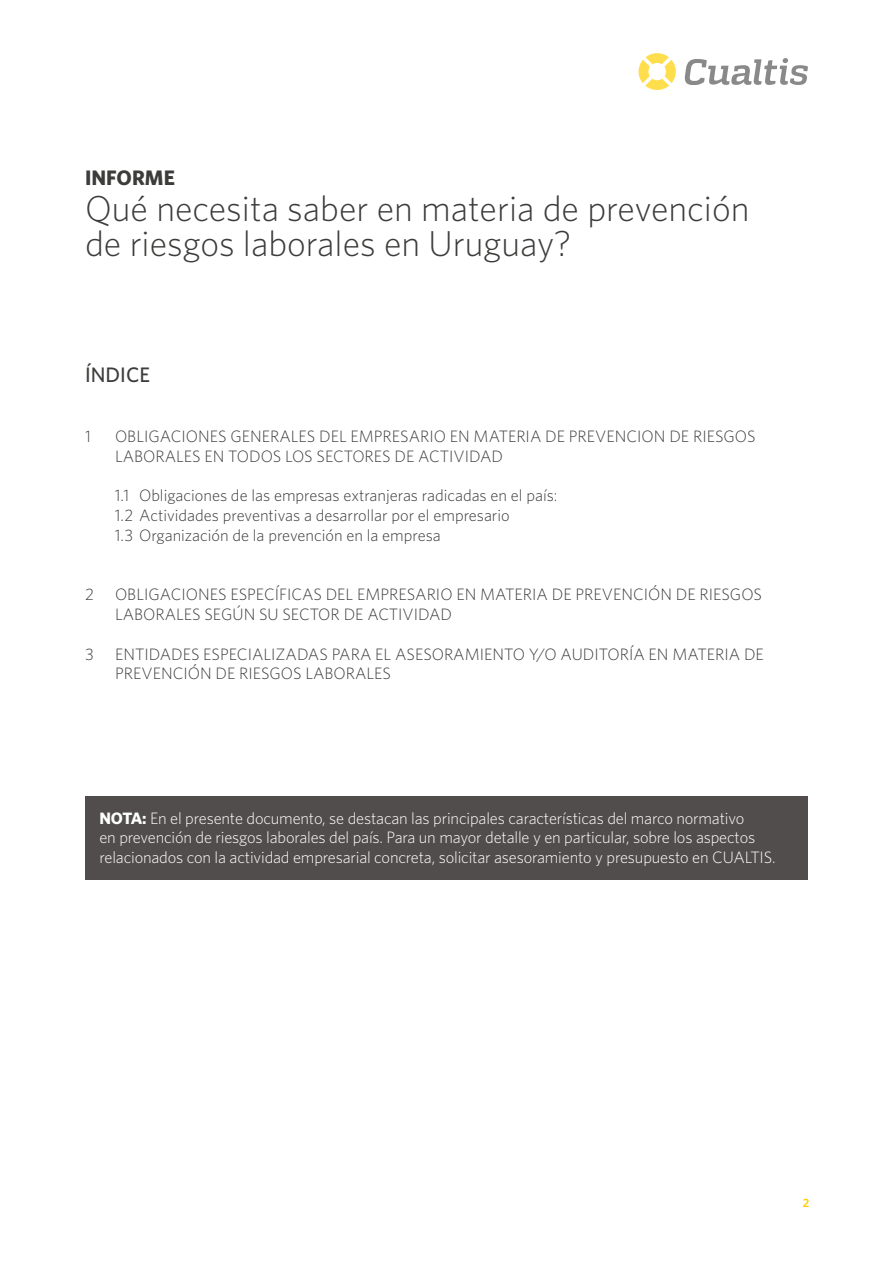
<style>
.page{position:relative;width:893px;height:1263px;background:#fff}
.page>*{position:absolute;margin:0;border:0;box-sizing:border-box;transform-origin:0 0}
.t1{font:300 36px/35.5px "Whitney";color:#3c3c3b}
.t2{font:700 21px "Whitney";color:#3c3c3b}
.t3{font:500 21px "Whitney";color:#3c3c3b}
.t4{font:300 16.5px/19.8px "Whitney";color:#3c3c3b}
.t5{font:300 16.5px/19.8px "Whitney";letter-spacing:-.01em;color:#fff}
.t6{font:600 12px "Whitney";color:#ffce00}
.s1{font-weight:700}
</style>
<div class="page">
<svg style="left:684px;top:58px;width:124px;height:27px"></svg>
<svg style="left:639px;top:53px;width:37px;height:37px"></svg>
<div style="left:85px;top:796px;width:723px;height:84px;background:#524d4d"></div>
<p class="t2" style="left:85px;top:165px;width:91px">INFORME</p>
<h1 class="t1" style="left:85px;top:190px;width:666px">Qué necesita saber en materia de prevención de riesgos laborales en Uruguay?</h1>
<p class="t3" style="left:85px;top:362px;width:67px">ÍNDICE</p>
<p class="t4" style="left:85px;top:426px;width:7px">1</p>
<p class="t4" style="left:115px;top:426px;width:642px">OBLIGACIONES GENERALES DEL EMPRESARIO EN MATERIA DE PREVENCION DE RIESGOS<br>LABORALES EN TODOS LOS SECTORES DE ACTIVIDAD</p>
<p class="t4" style="left:115px;top:485px;width:444px">1.1 Obligaciones de las empresas extranjeras radicadas en el país:<br>1.2 Actividades preventivas a desarrollar por el empresario<br>1.3 Organización de la prevención en la empresa</p>
<p class="t4" style="left:85px;top:584px;width:10px">2</p>
<p class="t4" style="left:115px;top:584px;width:648px">OBLIGACIONES ESPECÍFICAS DEL EMPRESARIO EN MATERIA DE PREVENCIÓN DE RIESGOS<br>LABORALES SEGÚN SU SECTOR DE ACTIVIDAD</p>
<p class="t4" style="left:85px;top:644px;width:10px">3</p>
<p class="t4" style="left:115px;top:644px;width:650px">ENTIDADES ESPECIALIZADAS PARA EL ASESORAMIENTO Y/O AUDITORÍA EN MATERIA DE<br>PREVENCIÓN DE RIESGOS LABORALES</p>
<p class="t5" style="left:99px;top:808px;width:678px"><span class="s1">NOTA:</span> En el presente documento, se destacan las principales características del marco normativo<br>en prevención de riesgos laborales del país. Para un mayor detalle y en particular, sobre los aspectos relacionados con la actividad empresarial concreta, solicitar asesoramiento y presupuesto en CUALTIS.</p>
<p class="t6" style="left:803px;top:1196px;width:8px">2</p>
</div>
